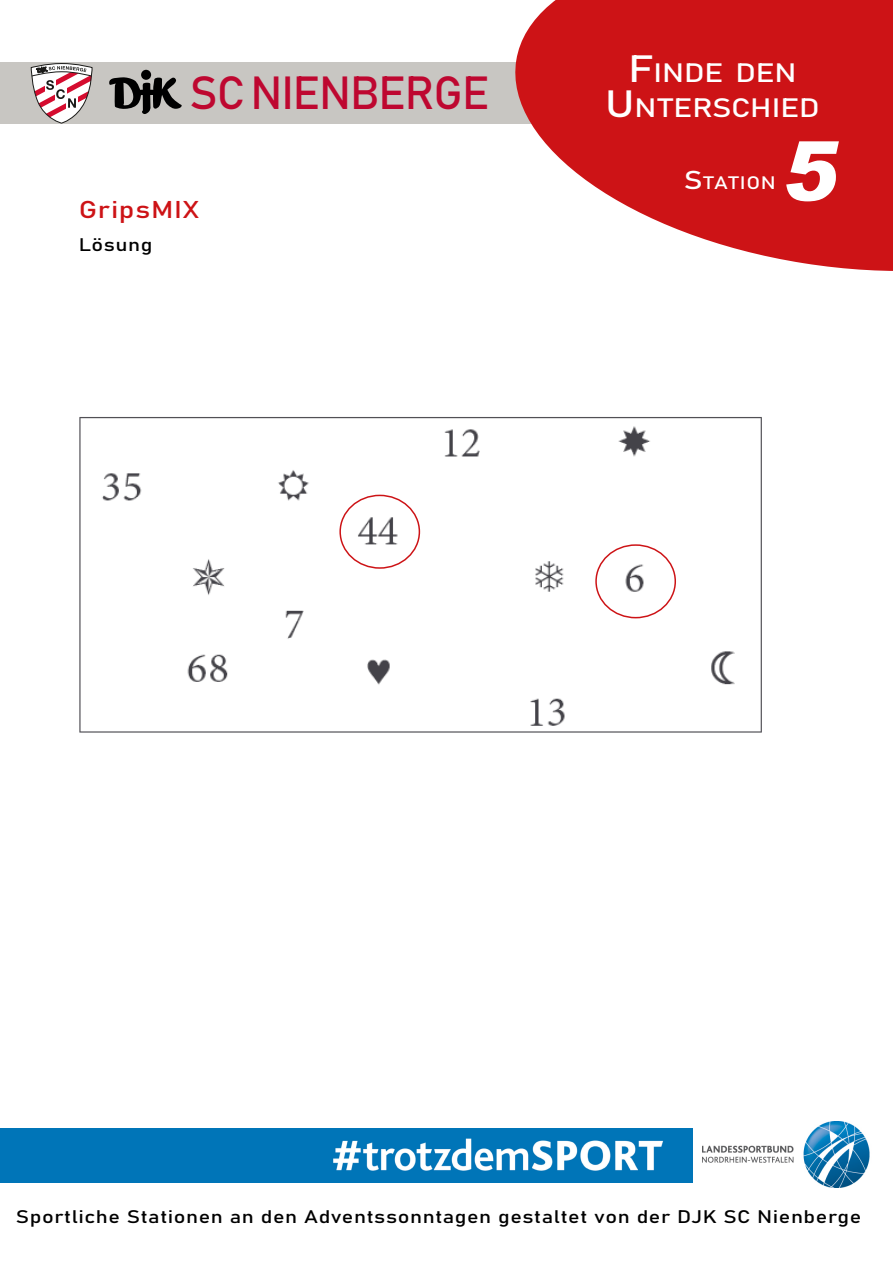
<style>
.page{position:relative;width:893px;height:1263px;background:#fff}
.page>*{position:absolute;margin:0;border:0;box-sizing:border-box;transform-origin:0 0}
.t1{font:italic 900 82.5px "Arial";color:#fff}
.t2{font:45.75px "Bahnschrift";letter-spacing:-.025em;color:#be0730}
.t3{font:26.25px/34.5px "Bahnschrift";color:#fff;text-align:center;scale:1.2 1}
.t4{font:24px "Bahnschrift";letter-spacing:.025em;color:#cd1316;scale:1.2 1}
.t5{font:18px "Bahnschrift";letter-spacing:.025em;color:#000;scale:1.2 1}
.t6{font:17.85px "Bahnschrift";letter-spacing:.025em;color:#fff;scale:1.2 1}
.s1{font-size:37.5px}
.s2{font-size:25.5px}
</style>
<div class="page">
<div style="left:0;top:62px;width:893px;height:61px;background:#c8c6c2"></div>
<svg style="left:109px;top:77px;width:73px;height:37px"></svg>
<div style="left:141px;top:70px;width:10px;height:10px;background:#000;border-radius:50%"></div>
<svg style="left:31px;top:63px;width:62px;height:61px"></svg>
<svg style="left:503px;top:0;width:390px;height:271px;fill:#cd1316"></svg>
<div style="left:0;top:1128px;width:692px;height:54px;background:#0075b8"></div>
<img style="left:117px;top:1128px;width:573px;height:54px">
<img style="left:703px;top:1121px;width:167px;height:66px">
<img style="left:79px;top:417px;width:683px;height:316px">
<div style="left:339px;top:495px;width:81px;height:74px;border:2px solid #cd1316;border-radius:50%"></div>
<div style="left:595px;top:544px;width:81px;height:74px;border:2px solid #cd1316;border-radius:50%"></div>
<h2 class="t2" style="left:190px;top:64px;width:301px">SC NIENBERGE</h2>
<h3 class="t4" style="left:79px;top:192px;width:102px">GripsMIX</h3>
<p class="t5" style="left:79px;top:231px;width:63px">Lösung</p>
<h3 class="t3" style="left:605px;top:54px;width:180px"><span class="s1">F</span>INDE DEN<br><span class="s1">U</span> NTERSCHIED</h3>
<p class="t6" style="left:684px;top:169px;width:78px"><span class="s2">S</span>TATION</p>
<h1 class="t1" style="left:781px;top:120px;width:57px">5</h1>
<p class="t5" style="left:16px;top:1203px;width:706px">Sportliche Stationen an den Adventssonntagen gestaltet von der DJK SC Nienberge</p>
</div>
